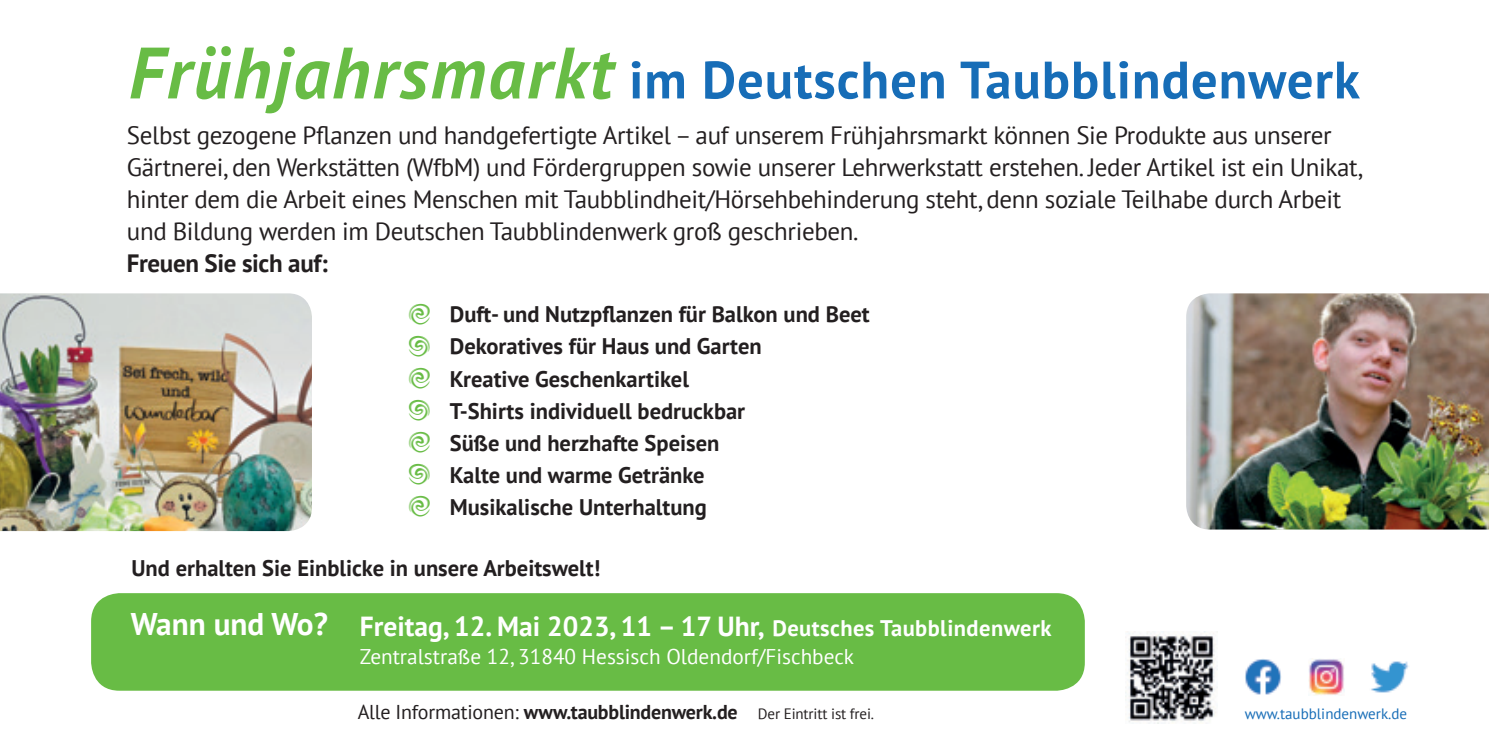
<style>
.page{position:relative;width:1489px;height:745px;background:#fff}
.page>*{position:absolute;margin:0;border:0;box-sizing:border-box;transform-origin:0 0}
.t1{font:700 52.5px "PT Sans";letter-spacing:.02em;color:#176db7}
.t2{font:700 27.5px "PT Sans";color:#fff}
.t3{font:25px/32px "PT Sans";letter-spacing:-.015em;color:#231f20}
.t4{font:700 25px "PT Sans";letter-spacing:-.015em;color:#231f20}
.t5{font:700 22.5px/32px "PT Sans";color:#231f20}
.t6{font:21.25px "PT Sans";color:#fff}
.t7{font:700 20px "PT Sans";letter-spacing:-.01em;color:#231f20}
.t8{font:15px "PT Sans";color:#176db7}
.s1{font-style:italic;font-size:72.5px;color:#68bc45}
.s2{font-family:"Fleurons One";font-weight:400;font-size:30px;color:#68bc45}
.s3{font-size:31.25px}
.s4{font-size:22.5px}
.s5{font-weight:400}
.s6{font-weight:400;font-size:15px}
</style>
<div class="page">
<div style="left:91px;top:592px;width:993px;height:98px;background:#68bc45;border-radius:28px"></div>
<img style="left:0;top:293px;width:312px;height:237px">
<img style="left:1186px;top:293px;width:302px;height:236px">
<img style="left:1245px;top:659px;width:36px;height:36px">
<img style="left:1308px;top:658px;width:36px;height:36px">
<img style="left:1371px;top:661px;width:38px;height:32px">
<img style="left:1125px;top:631px;width:91px;height:91px">
<h1 class="t1" style="left:129px;top:60px;width:1232px"><span class="s1">Frühjahrsmarkt</span> im Deutschen Taubblindenwerk</h1>
<p class="t3" style="left:127px;top:118px;width:1236px">Selbst gezogene P昀氀anzen und handgefertigte Artikel – auf unserem Frühjahrsmarkt können Sie Produkte aus unserer Gärtnerei, den Werkstätten (WfbM) und Fördergruppen sowie unserer Lehrwerkstatt erstehen. Jeder Artikel ist ein Unikat, hinter dem die Arbeit eines Menschen mit Taubblindheit/Hörsehbehinderung steht, denn soziale Teilhabe durch Arbeit und Bildung werden im Deutschen Taubblindenwerk groß geschrieben.</p>
<p class="t4" style="left:127px;top:253px;width:202px">Freuen Sie sich auf:</p>
<p class="t5" style="left:409px;top:298px;width:462px"><span class="s2">U</span> Duft- und Nutzp昀氀anzen für Balkon und Beet<br><span class="s2">U</span> Dekoratives für Haus und Garten<br><span class="s2">U</span> Kreative Geschenkartikel<br><span class="s2">U</span> T-Shirts individuell bedruckbar<br><span class="s2">U</span> Süße und herzhafte Speisen<br><span class="s2">U</span> Kalte und warme Getränke<br><span class="s2">U</span> Musikalische Unterhaltung</p>
<p class="t5" style="left:131px;top:554px;width:470px">Und erhalten Sie Einblicke in unsere Arbeitswelt!</p>
<p class="t2" style="left:131px;top:616px;width:922px"><span class="s3">Wann und Wo?</span> Freitag, 12. Mai 2023, 11 – 17 Uhr, <span class="s4">Deutsches Taubblindenwerk</span></p>
<p class="t6" style="left:360px;top:642px;width:496px">Zentralstraße 12, 31840 Hessisch Oldendorf/Fischbeck</p>
<p class="t7" style="left:358px;top:704px;width:518px"><span class="s5">Alle Informationen:</span> www.taubblindenwerk.de <span class="s6">Der Eintritt ist frei.</span></p>
<p class="t8" style="left:1244px;top:704px;width:164px">www.taubblindenwerk.de</p>
</div>
